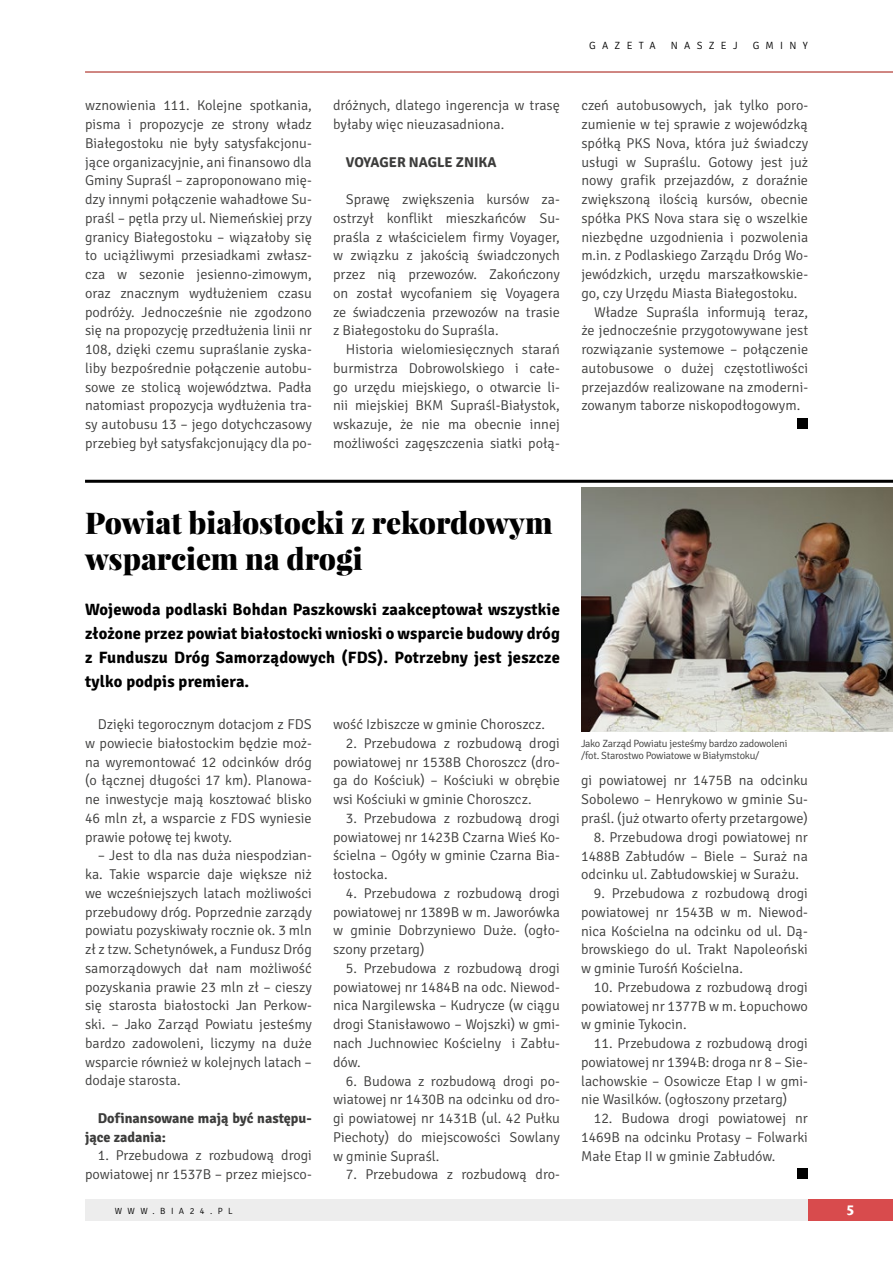
<style>
.page{position:relative;width:893px;height:1263px;background:#fff}
.page>*{position:absolute;margin:0;border:0;box-sizing:border-box;transform-origin:0 0}
.t1{font:900 30px/36px "Playfair Display";color:#000}
.t2{font:700 16.5px/24px "Signika";letter-spacing:.01em;color:#000;text-align:justify}
.t3{font:300 14.25px/18.8px "Signika";color:#3c3c3b;text-align:justify}
.t4{font:700 14.25px/18.8px "Signika";color:#3c3c3b}
.t5{font:800 13.5px "Costa Ptf";color:#fff}
.t6{font:300 10.5px/12px "Signika";letter-spacing:-.02em;color:#3c3c3b}
.t7{font:300 10.5px "Signika";letter-spacing:.6em;color:#000}
.t8{font:300 9px "Signika";letter-spacing:.6em;color:#000}
</style>
<div class="page">
<div style="left:85px;top:1199px;width:750px;height:21px;background:#ededed"></div>
<div style="left:808px;top:1199px;width:85px;height:21px;background:#d84b4d"></div>
<hr style="left:85px;top:72px;width:808px;height:1px;background:#a11007">
<div style="left:797px;top:1168px;width:11px;height:11px;background:#000"></div>
<div style="left:797px;top:418px;width:11px;height:11px;background:#000"></div>
<img style="left:581px;top:488px;width:312px;height:243px">
<hr style="left:85px;top:480px;width:808px;height:3px;background:#000">
<p class="t3" style="left:85px;top:96px;width:228px">wznowienia 111. Kolejne spotkania, pisma i propozycje ze strony władz Białegostoku nie były satysfakcjonu&shy;jące organizacyjnie, ani finansowo dla Gminy Supraśl – zaproponowano mię&shy;dzy innymi połączenie wahadłowe Su&shy;praśl – pętla przy ul. N iemeńskiej przy granicy Białegostoku – wiązałoby się to uciążliwymi przesiadkami zwłasz&shy;cza w sezonie jesienno-zimowym, oraz znacznym wydłużeniem czasu podróży. Jednocześnie nie zgodzono się na propozycję przedłużenia linii nr 108, dzięki czemu supraślanie zyska&shy;liby bezpośrednie połączenie autobu&shy;sowe ze stolicą województwa. Padła natomiast propozycja wydłużenia tra&shy;sy autobusu 13 – jego dotychczasowy przebieg był satysfakcjonujący dla po-</p>
<p class="t3" style="left:333px;top:96px;width:228px">dróżnych, dlatego ingerencja w trasę byłaby więc nieuzasadniona.</p>
<p class="t4" style="left:346px;top:153px;width:91px">VOYAGE R NAGLE</p>
<p class="t4" style="left:456px;top:153px;width:9px">ZNIK</p>
<p class="t4" style="left:487px;top:153px;width:11px">A</p>
<p class="t3" style="left:333px;top:190px;width:228px;text-indent:13px">Sprawę zwiększenia kursów za&shy;ostrzył konflikt mieszkańców Su&shy;praśla z właścicielem firmy Voyager, w związku z jakością świadczonych przez nią przewozów. Zakończony on został wycofaniem się Voyagera ze świadczenia przewozów na trasie z Białegostoku do Supraśla.</p>
<p class="t3" style="left:333px;top:340px;width:228px;text-indent:13px">Historia wielomiesięcznych starań burmistrza Dobrowolskiego i całe&shy;go urzędu miejskiego, o otwarcie li&shy;nii miejskiej BKM Supraśl-Białystok, wskazuje, że nie ma obecnie innej możliwości zagęszczenia siatki połą-</p>
<p class="t7" style="left:589px;top:40px;width:68px">gazeta</p>
<p class="t7" style="left:671px;top:40px;width:68px">naszej</p>
<p class="t7" style="left:753px;top:40px;width:57px">gminy</p>
<p class="t3" style="left:581px;top:96px;width:228px">czeń autobusowych, jak tylko poro-</p>
<p class="t3" style="left:581px;top:115px;width:228px">zumienie w tej sprawie z wojewódzką</p>
<p class="t3" style="left:581px;top:134px;width:228px">spółką PKS N ova, która już świadczy</p>
<p class="t3" style="left:581px;top:153px;width:228px">usługi w Supraślu. Gotowy jest już</p>
<p class="t3" style="left:581px;top:171px;width:228px">nowy grafik przejazdów, z doraźnie</p>
<p class="t3" style="left:581px;top:190px;width:228px">zwiększoną ilością kursów, obecnie</p>
<p class="t3" style="left:581px;top:209px;width:228px">spółka PKS N ova stara się o wszelkie</p>
<p class="t3" style="left:581px;top:228px;width:228px">niezbędne uzgodnienia i pozwolenia</p>
<p class="t3" style="left:581px;top:246px;width:228px">m.in. z Podlaskiego Zarządu Dróg Wo-</p>
<p class="t3" style="left:581px;top:265px;width:228px">jewódzkich, urzędu marszałkowskie-</p>
<p class="t3" style="left:581px;top:284px;width:218px">go, czy Urzędu Miasta Białegostoku.</p>
<p class="t3" style="left:594px;top:303px;width:216px">Władze Supraśla informują teraz,</p>
<p class="t3" style="left:581px;top:321px;width:228px">że jednocześnie przygotowywane jest</p>
<p class="t3" style="left:581px;top:340px;width:228px">rozwiązanie systemowe – połączenie</p>
<p class="t3" style="left:581px;top:359px;width:228px">autobusowe o dużej częstotliwości</p>
<p class="t3" style="left:581px;top:378px;width:228px">przejazdów realizowane na zmoderni-</p>
<p class="t3" style="left:581px;top:397px;width:220px">zowanym taborze niskopodłogowym.</p>
<h1 class="t1" style="left:85px;top:505px;width:469px">Powiat białostocki z rekordowym wsparciem na drogi</h1>
<p class="t2" style="left:85px;top:597px;width:476px">Wojewoda podlaski Bohdan Paszkowski zaakceptował wszystkie złożone przez powiat białostocki wnioski o wsparcie budowy dróg z Funduszu Dróg Samorządowych (FDS). Potrzebny jest jeszcze tylko podpis premiera.</p>
<p class="t3" style="left:85px;top:715px;width:228px;text-indent:13px">Dzięki tegorocznym dotacjom z FDS w powiecie białostockim będzie moż&shy;na wyremontować 12 odcinków dróg (o łącznej długości 17 km). Planowa&shy;ne inwestycje mają kosztować blisko 46 mln zł, a wsparcie z FDS wyniesie prawie połowę tej kwoty.</p>
<p class="t3" style="left:85px;top:846px;width:228px;text-indent:13px">– Jest to dla nas duża niespodzian&shy;ka. Takie wsparcie daje większe niż we wcześniejszych latach możliwości przebudowy dróg. Poprzednie zarządy powiatu pozyskiwały rocznie ok. 3 mln zł z tzw. Schetynówek, a Fundusz Dróg samorządowych dał nam możliwość pozyskania prawie 23 mln zł – cieszy się starosta białostocki Jan Perkow&shy;ski. – Jako Zarząd Powiatu jesteśmy bardzo zadowoleni, liczymy na duże wsparcie również w kolejnych latach – dodaje starosta.</p>
<p class="t4" style="left:85px;top:1109px;width:228px;text-indent:13px">Dofinansowane mają być następu&shy;jące zadania:</p>
<p class="t3" style="left:85px;top:1146px;width:228px;text-align:right">1. Przebudowa z rozbudową drogi powiatowej nr 1537B – przez miejsco-</p>
<p class="t3" style="left:333px;top:715px;width:213px">wość I zbiszcze w gminie Choroszcz.</p>
<p class="t3" style="left:333px;top:734px;width:228px;text-indent:13px">2. Przebudowa z rozbudową drogi powiatowej nr 1538B Choroszcz (dro&shy;ga do Kościuk) – Kościuki w obrębie wsi Kościuki w gminie Choroszcz.</p>
<p class="t3" style="left:333px;top:809px;width:228px;text-indent:13px">3. Przebudowa z rozbudową drogi powiatowej nr 1423B Czarna Wieś Ko&shy;ścielna – Ogóły w gminie Czarna Bia&shy;łostocka.</p>
<p class="t3" style="left:333px;top:884px;width:228px;text-indent:13px">4. Przebudowa z rozbudową drogi powiatowej nr 1389B w m. Jaworówka w gminie Dobrzyniewo Duże. (ogło&shy;szony przetarg)</p>
<p class="t3" style="left:333px;top:959px;width:228px;text-indent:13px">5. Przebudowa z rozbudową drogi powiatowej nr 1484B na odc. N iewod&shy;nica N argilewska – Kudrycze (w ciągu drogi Stanisławowo – Wojszki) w gmi&shy;nach Juchnowiec Kościelny i Zabłu&shy;dów.</p>
<p class="t3" style="left:333px;top:1071px;width:228px;text-indent:13px">6. Budowa z rozbudową drogi po&shy;wiatowej nr 1430B na odcinku od dro&shy;gi powiatowej nr 1431B (ul. 42 Pułku Piechoty) do miejscowości Sowlany w gminie Supraśl.</p>
<p class="t3" style="left:346px;top:1165px;width:216px">7. Przebudowa z rozbudową dro-</p>
<p class="t6" style="left:581px;top:738px;width:208px">Jako Zarząd Powiatu jesteśmy bardzo zadowoleni /fot. Starostwo Powiatowe w Białymstoku/</p>
<p class="t3" style="left:581px;top:771px;width:228px">gi powiatowej nr 1475B na odcinku Sobolewo – Henrykowo w gminie Su&shy;praśl. (już otwarto oferty przetargowe)</p>
<p class="t3" style="left:581px;top:828px;width:228px;text-indent:13px">8. Przebudowa drogi powiatowej nr 1488B Zabłudów – Biele – Suraż na odcinku ul. Zabłudowskiej w Surażu.</p>
<p class="t3" style="left:581px;top:884px;width:228px;text-indent:13px">9. Przebudowa z rozbudową drogi powiatowej nr 1543B w m. N iewod&shy;nica Kościelna na odcinku od ul. Dą&shy;browskiego do ul. Trakt N apoleoński w gminie Turośń Kościelna.</p>
<p class="t3" style="left:581px;top:978px;width:228px;text-indent:13px">10. Przebudowa z rozbudową drogi powiatowej nr 1377B w m. Łopuchowo w gminie Tykocin.</p>
<p class="t3" style="left:581px;top:1034px;width:228px;text-indent:13px">11. Przebudowa z rozbudową drogi powiatowej nr 1394B: droga nr 8 – Sie&shy;lachowskie – Osowicze Etap I w gmi&shy;nie Wasilków. (ogłoszony przetarg)</p>
<p class="t3" style="left:581px;top:1109px;width:228px;text-indent:13px">12. Budowa drogi powiatowej nr 1469B na odcinku Protasy – Folwarki Małe Etap II w gminie Zabłudów.</p>
<p class="t8" style="left:115px;top:1206px;width:119px">www.bia24.pl</p>
<p class="t5" style="left:846px;top:1202px;width:9px">5</p>
</div>
